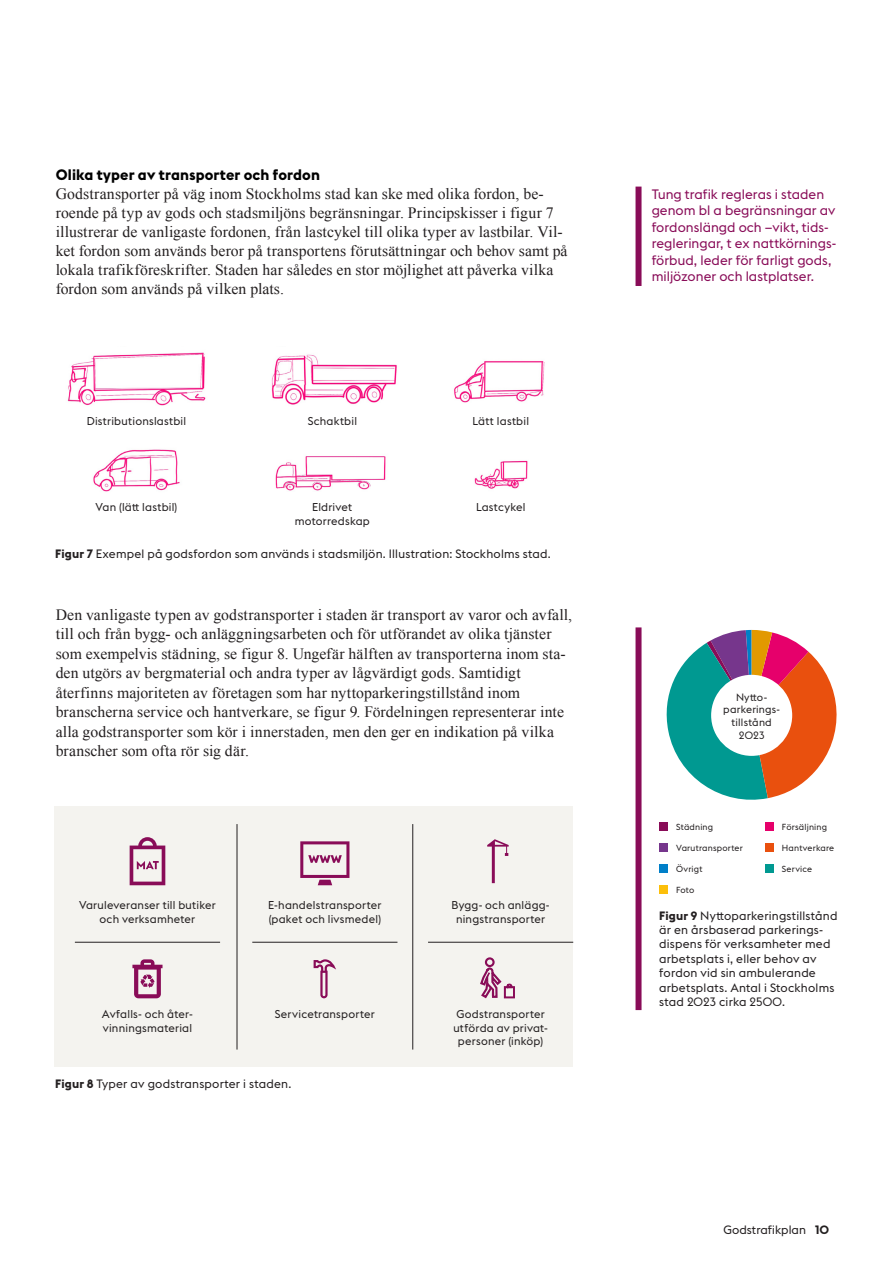
<style>
.page{position:relative;width:893px;height:1263px;background:#fff}
.page>*{position:absolute;margin:0;border:0;box-sizing:border-box;transform-origin:0 0}
.t1{font:15.75px/19.5px "Times New Roman";letter-spacing:.005em;color:#231f20}
.t2{font:700 15px "Stockholm Type";letter-spacing:.01em;color:#000}
.Sidotext{font:13.5px/16.5px "Stockholm Type";letter-spacing:.005em;color:#890c58}
.Bildtext{font:12px/14.4px "Stockholm Type";letter-spacing:.015em;color:#231f20}
.Bildtext-2{font:11.25px/13.5px "Stockholm Type";letter-spacing:.02em;color:#231f20;text-align:center}
.Bildtext-3{font:10.5px/12.6px "Stockholm Type";letter-spacing:.02em;color:#231f20;text-align:center}
.t3{font:8.7px "Stockholm Type";letter-spacing:.02em;color:#231f20}
.s1{font-weight:700}
</style>
<div class="page">
<div style="left:635px;top:187px;width:6px;height:99px;background:#890c58"></div>
<img style="left:67px;top:352px;width:139px;height:54px">
<img style="left:93px;top:449px;width:87px;height:43px">
<img style="left:275px;top:456px;width:111px;height:35px">
<img style="left:454px;top:361px;width:91px;height:42px">
<img style="left:474px;top:460px;width:54px;height:29px">
<img style="left:271px;top:354px;width:126px;height:51px">
<div style="left:55px;top:807px;width:518px;height:260px;background:#f4f3ef"></div>
<svg style="left:130px;top:837px;width:35px;height:48px"></svg>
<svg style="left:300px;top:841px;width:49px;height:44px"></svg>
<svg style="left:487px;top:839px;width:22px;height:44px"></svg>
<svg style="left:132px;top:959px;width:31px;height:39px"></svg>
<svg style="left:314px;top:959px;width:22px;height:39px"></svg>
<svg style="left:480px;top:957px;width:35px;height:42px"></svg>
<hr style="left:237px;top:824px;width:1px;height:225px;background:#231f20">
<hr style="left:75px;top:942px;width:145px;height:1px;background:#231f20">
<hr style="left:252px;top:942px;width:145px;height:1px;background:#231f20">
<hr style="left:428px;top:942px;width:145px;height:1px;background:#231f20">
<hr style="left:412px;top:824px;width:1px;height:225px;background:#231f20">
<div style="left:635px;top:627px;width:6px;height:383px;background:#890c58"></div>
<svg style="left:666px;top:630px;width:171px;height:170px"></svg>
<div style="left:711px;top:675px;width:81px;height:81px;background:#fff;border-radius:50%"></div>
<div style="left:659px;top:822px;width:8px;height:8px;background:#890c58"></div>
<div style="left:659px;top:843px;width:8px;height:8px;background:#76368c"></div>
<div style="left:659px;top:864px;width:8px;height:8px;background:#007fc8"></div>
<div style="left:659px;top:886px;width:8px;height:8px;background:#fcbf0a"></div>
<div style="left:765px;top:822px;width:8px;height:8px;background:#e6006b"></div>
<div style="left:765px;top:843px;width:8px;height:8px;background:#e9500e"></div>
<div style="left:765px;top:864px;width:8px;height:8px;background:#009991"></div>
<h3 class="t2" style="left:56px;top:164px;width:266px">Olika typer av transporter och fordon</h3>
<h3 class="t1" style="left:56px;top:184px;width:513px;line-height:18.9px">Godstransporter på väg inom Stockholms stad kan ske med olika fordon, be&shy;roende på typ av gods och stadsmiljöns begränsningar. Principskisser i figur 7 illustrerar de vanligaste fordonen, från lastcykel till olika typer av lastbilar. Vil&shy;ket fordon som används beror på transportens förutsättningar och behov samt på lokala trafikföreskrifter. Staden har således en stor möjlighet att påverka vilka fordon som används på vilken plats.</h3>
<p class="Sidotext" style="left:652px;top:185px;width:186px">Tung trafik regleras i staden genom bl a begränsningar av fordonslängd och –vikt, tids&shy;regleringar, t ex nattkörnings&shy;förbud, leder för farligt gods, miljözoner och lastplatser.</p>
<p class="Bildtext-2" style="left:87px;top:413px;width:101px">Distributionslastbil</p>
<p class="Bildtext-2" style="left:308px;top:413px;width:51px">Schaktbil</p>
<p class="Bildtext-2" style="left:472px;top:413px;width:58px">Lätt lastbil</p>
<p class="Bildtext-2" style="left:96px;top:500px;width:83px">Van (lätt lastbil)</p>
<p class="Bildtext-2" style="left:295px;top:500px;width:77px">Eldrivet motorredskap</p>
<p class="Bildtext-2" style="left:476px;top:500px;width:51px">Lastcykel</p>
<p class="Bildtext" style="left:55px;top:546px;width:497px"><span class="s1">Figur 7</span> Exempel på godsfordon som används i stadsmiljön. Illustration: Stockholms stad.</p>
<p class="t1" style="left:56px;top:604px;width:518px">Den vanligaste typen av godstransporter i staden är transport av varor och avfall, till och från bygg- och anläggningsarbeten och för utförandet av olika tjänster som exempelvis städning, se figur 8. Ungefär hälften av transporterna inom sta&shy;den utgörs av bergmaterial och andra typer av lågvärdigt gods. Samtidigt återfinns majoriteten av företagen som har nyttoparkeringstillstånd inom branscherna service och hantverkare, se figur 9. Fördelningen representerar inte alla godstransporter som kör i innerstaden, men den ger en indikation på vilka branscher som ofta rör sig där.</p>
<p class="Bildtext-2" style="left:79px;top:898px;width:138px">Varuleveranser till butiker och verksamheter</p>
<p class="Bildtext-2" style="left:268px;top:898px;width:115px;text-align:left">E-handelstransporter (paket och livsmedel)</p>
<p class="Bildtext-2" style="left:452px;top:898px;width:100px">Bygg- och anlägg&shy;ningstransporter</p>
<p class="Bildtext-2" style="left:102px;top:1007px;width:92px">Avfalls- och åter-</p>
<p class="Bildtext-2" style="left:275px;top:1007px;width:101px">Servicetransporter</p>
<p class="Bildtext-2" style="left:103px;top:1020px;width:91px">vinningsmaterial</p>
<p class="Bildtext" style="left:55px;top:1075px;width:238px"><span class="s1">Figur 8</span> Typer av godstransporter i staden.</p>
<p class="Bildtext-2" style="left:456px;top:1007px;width:90px">Godstransporter</p>
<p class="Bildtext-2" style="left:453px;top:1020px;width:96px">utförda av privat-</p>
<p class="Bildtext-2" style="left:458px;top:1034px;width:87px">personer (inköp)</p>
<p class="Bildtext-3" style="left:723px;top:690px;width:58px">Nytto&shy;parkerings&shy;tillstånd<br>2023</p>
<p class="t3" style="left:676px;top:821px;width:38px">Städning</p>
<p class="t3" style="left:676px;top:842px;width:68px">Varutransporter</p>
<p class="t3" style="left:676px;top:863px;width:28px">Övrigt</p>
<p class="t3" style="left:676px;top:884px;width:20px">Foto</p>
<p class="t3" style="left:782px;top:821px;width:47px">Försäljning</p>
<p class="t3" style="left:782px;top:842px;width:54px">Hantverkare</p>
<p class="t3" style="left:782px;top:863px;width:32px">Service</p>
<p class="Bildtext" style="left:659px;top:907px;width:180px"><span class="s1">Figur 9</span> Nyttoparkeringstillstånd är en årsbaserad parkerings&shy;dispens för verksamheter med arbetsplats i, eller behov av fordon vid sin ambulerande arbetsplats. Antal i Stockholms stad 2023 cirka 2500.</p>
<p class="Bildtext" style="left:723px;top:1221px;width:107px">Godstrafikplan <span class="s1">10</span></p>
</div>
